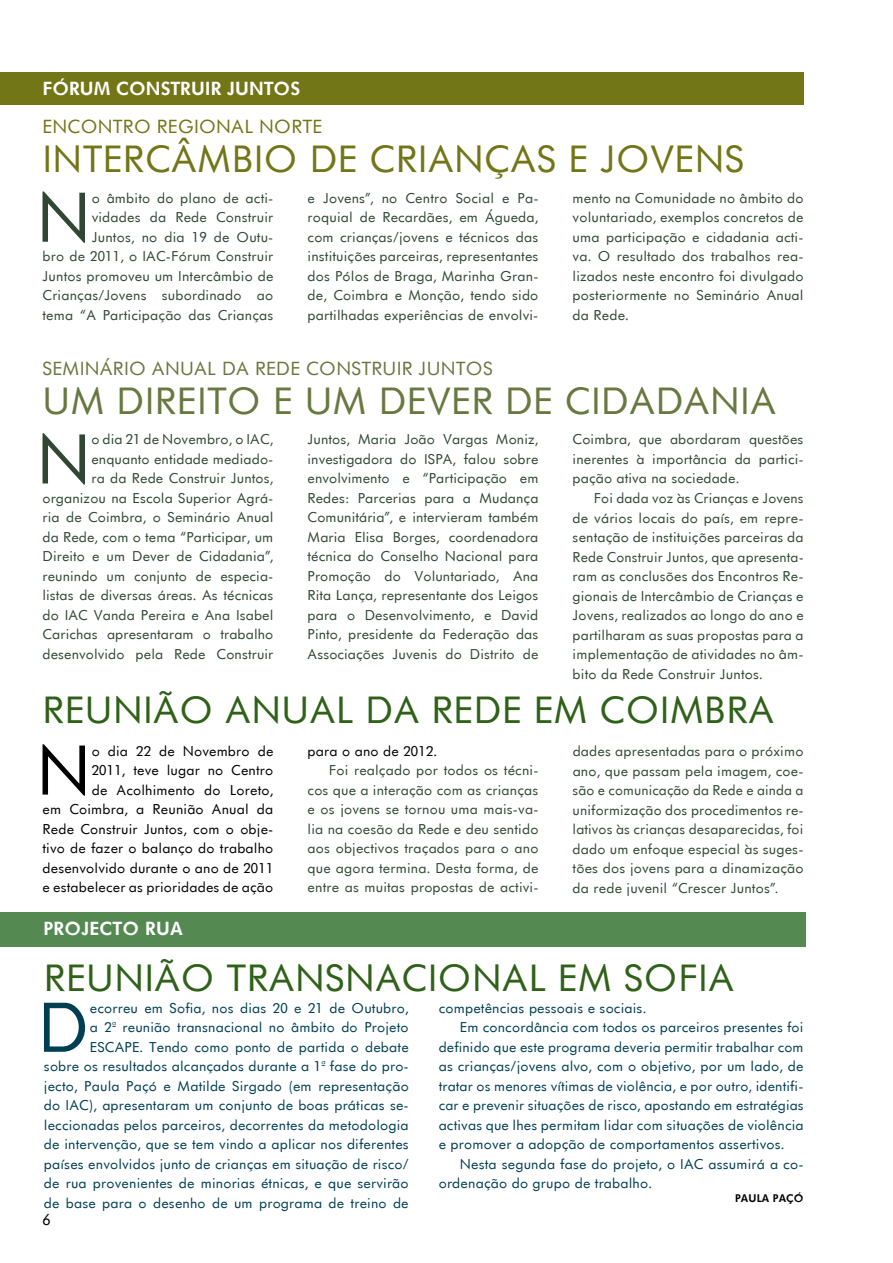
<style>
.page{position:relative;width:893px;height:1263px;background:#fff}
.page>*{position:absolute;margin:0;border:0;box-sizing:border-box;transform-origin:0 0}
.t1{font:66.3px "Futurist";color:#304833}
.t2{font:66.3px "Futurist";color:#003f53}
.t3{font:66.3px "Futurist";color:#000}
.t4{font:36px "Futurist";color:#2f6118}
.t5{font:36px "Futurist";color:#737617}
.t6{font:36px "Futurist";color:#687840}
.t7{font:18px "Futurist";color:#687840}
.t8{font:700 18px "Futurist";letter-spacing:-.01em;color:#fff}
.t9{font:18px "Futurist";color:#737617}
.t10{font:15px "Futurist";color:#000}
.t11{font:13.5px/19.5px "Futurist";color:#304833;text-align:justify}
.t12{font:13.5px/19.5px "Futurist";color:#003f53;text-align:right}
.t13{font:13.5px/19.5px "Futurist";color:#000;text-align:right}
.t14{font:700 10.5px "Futurist";color:#000}
</style>
<div class="page">
<div style="left:0;top:72px;width:804px;height:33px;background:#737617"></div>
<div style="left:0;top:912px;width:805px;height:34px;background:#548a52"></div>
<h3 class="t8" style="left:43px;top:77px;width:259px">FÓRUM CO NSTRUIR JUNTOS</h3>
<h3 class="t9" style="left:43px;top:115px;width:25px">Encontro</h3>
<h3 class="t9" style="left:157px;top:115px;width:24px">Regional</h3>
<h3 class="t9" style="left:259px;top:115px;width:28px">Norte</h3>
<h2 class="t5" style="left:43px;top:136px;width:34px">Interc</h2>
<h2 class="t5" style="left:171px;top:136px;width:52px">âmbio</h2>
<h2 class="t5" style="left:310px;top:136px;width:110px">de Crianças</h2>
<h2 class="t5" style="left:568px;top:136px;width:74px">e Jovens</h2>
<h1 class="t1" style="left:36px;top:175px;width:57px">N</h1>
<p class="t11" style="left:43px;top:188px;width:233px;text-align:right">o âmbito do plano de acti&shy;vidades da Rede Construir<br>Juntos, no dia 19 de Outu-<br>bro de 2011, o IAC-Fórum Construir<br>Juntos promoveu um Intercâmbio de<br>Crianças/Jovens subordinado ao tema “A Participação das Crianças</p>
<p class="t11" style="left:308px;top:188px;width:233px">e Jovens”, no Centro Social e Pa&shy;roquial de Recardães, em Águeda, com crianças/jovens e técnicos das instituições parceiras, representantes dos Pólos de Braga, Marinha Gran&shy;de, Coimbra e Monção, tendo sido partilhadas experiências de envolvi-</p>
<p class="t11" style="left:573px;top:188px;width:233px">mento na Comunidade no âmbito do voluntariado, exemplos concretos de uma participação e cidadania acti&shy;va. O resultado dos trabalhos rea&shy;lizados neste encontro foi divulgado posteriormente no Seminário Anual da Rede.</p>
<h3 class="t7" style="left:43px;top:357px;width:23px">Semin</h3>
<h3 class="t7" style="left:100px;top:357px;width:25px">ário</h3>
<h3 class="t7" style="left:152px;top:357px;width:27px">Anual</h3>
<h3 class="t7" style="left:222px;top:357px;width:56px">da Rede</h3>
<h3 class="t7" style="left:306px;top:357px;width:26px">Construir</h3>
<h3 class="t7" style="left:419px;top:357px;width:22px">Juntos</h3>
<h2 class="t6" style="left:43px;top:378px;width:30px">um</h2>
<h2 class="t6" style="left:116px;top:378px;width:48px">Direito</h2>
<h2 class="t6" style="left:273px;top:378px;width:62px">e um</h2>
<h2 class="t6" style="left:379px;top:378px;width:50px">Dever</h2>
<h2 class="t6" style="left:505px;top:378px;width:110px">de Cidadania</h2>
<h1 class="t1" style="left:36px;top:417px;width:57px">N</h1>
<p class="t11" style="left:43px;top:430px;width:233px;text-align:right">o dia 21 de Novembro, o IAC, enquanto entidade mediado-<br>ra da Rede Construir Juntos, organizou na Escola Superior Agrá&shy;ria de Coimbra, o Seminário Anual da Rede, com o tema “Participar, um<br>Direito e um Dever de Cidadania”, reunindo um conjunto de especia&shy;listas de diversas áreas. As técnicas do IAC Vanda Pereira e Ana Isabel<br>Carichas apresentaram o trabalho desenvolvido pela Rede Construir</p>
<p class="t11" style="left:308px;top:429px;width:233px">Juntos, Maria João Vargas Moniz, investigadora do ISPA, falou sobre envolvimento e “Participação em Redes: Parcerias para a Mudança Comunitária”, e intervieram também Maria Elisa Borges, coordenadora técnica do Conselho Nacional para Promoção do Voluntariado, Ana Rita Lança, representante dos Leigos para o Desenvolvimento, e David Pinto, presidente da Federação das Associações Juvenis do Distrito de</p>
<p class="t11" style="left:573px;top:429px;width:233px">Coimbra, que abordaram questões inerentes à importância da partici&shy;pação ativa na sociedade.</p>
<p class="t11" style="left:573px;top:488px;width:233px;text-indent:21px">Foi dada voz às Crianças e Jovens de vários locais do país, em repre&shy;sentação de instituições parceiras da Rede Construir Juntos, que apresenta&shy;ram as conclusões dos Encontros Re&shy;gionais de Intercâmbio de Crianças e Jovens, realizados ao longo do ano e partilharam as suas propostas para a implementação de atividades no âm&shy;bito da Rede Construir Juntos.</p>
<h2 class="t4" style="left:43px;top:687px;width:47px">Reunião</h2>
<h2 class="t4" style="left:225px;top:687px;width:27px">anual</h2>
<h2 class="t4" style="left:365px;top:687px;width:111px">da Rede</h2>
<h2 class="t4" style="left:534px;top:687px;width:118px">em Coimbra</h2>
<h1 class="t3" style="left:36px;top:728px;width:57px">N</h1>
<p class="t13" style="left:43px;top:741px;width:233px">o dia 22 de Novembro de<br>2011, teve lugar no Centro<br>de Acolhimento do Loreto,<br>em Coimbra, a Reunião Anual da<br>Rede Construir Juntos, com o obje&shy;tivo de fazer o balanço do trabalho desenvolvido durante o ano de 2011 e estabelecer as prioridades de ação</p>
<p class="t13" style="left:308px;top:741px;width:131px">para o ano de 2012.</p>
<p class="t11" style="left:308px;top:760px;width:233px;text-indent:21px">Foi realçado por todos os técni&shy;cos que a interação com as crianças e os jovens se tornou uma mais-va&shy;lia na coesão da Rede e deu sentido aos objectivos traçados para o ano que agora termina. Desta forma, de entre as muitas propostas de activi-</p>
<h3 class="t8" style="left:44px;top:917px;width:141px">PROJECTO RUA</h3>
<p class="t11" style="left:573px;top:741px;width:233px">dades apresentadas para o próximo ano, que passam pela imagem, coe&shy;são e comunicação da Rede e ainda a uniformização dos procedimentos re&shy;lativos às crianças desaparecidas, foi dado um enfoque especial às suges&shy;tões dos jovens para a dinamização da rede juvenil “Crescer Juntos”.</p>
<h2 class="t4" style="left:44px;top:955px;width:47px">Reunião</h2>
<h2 class="t4" style="left:227px;top:955px;width:46px">Transnacional</h2>
<h2 class="t4" style="left:558px;top:955px;width:109px">em Sofia</h2>
<p class="t12" style="left:44px;top:998px;width:366px">ecorreu em Sofia, nos dias 20 e 21 de Outubro,<br>a 2ª reunião transnacional no âmbito do Projeto ESCAPE. Tendo como ponto de partida o debate<br>sobre os resultados alcançados durante a 1ª fase do pro&shy;jecto, Paula Paçó e Matilde Sirgado (em representação do IAC), apresentaram um conjunto de boas práticas se&shy;leccionadas pelos parceiros, decorrentes da metodologia de intervenção, que se tem vindo a aplicar nos diferentes países envolvidos junto de crianças em situação de risco/ de rua provenientes de minorias étnicas, e que servirão de base para o desenho de um programa de treino de</p>
<p class="t12" style="left:439px;top:998px;width:209px">competências pessoais e sociais.</p>
<h1 class="t2" style="left:38px;top:985px;width:54px">D</h1>
<p class="t12" style="left:460px;top:1017px;width:345px">Em concordância com todos os parceiros presentes foi</p>
<p class="t12" style="left:439px;top:1037px;width:367px">definido que este programa deveria permitir trabalhar com</p>
<p class="t12" style="left:439px;top:1056px;width:366px">as crianças/jovens alvo, com o objetivo, por um lado, de</p>
<p class="t12" style="left:439px;top:1076px;width:366px">tratar os menores vítimas de violência, e por outro, identifi-</p>
<p class="t12" style="left:439px;top:1095px;width:367px">car e prevenir situações de risco, apostando em estratégias</p>
<p class="t12" style="left:439px;top:1115px;width:367px">activas que lhes permitam lidar com situações de violência</p>
<p class="t12" style="left:439px;top:1134px;width:347px">e promover a adopção de comportamentos assertivos.</p>
<p class="t12" style="left:460px;top:1154px;width:345px">Nesta segunda fase do projeto, o IAC assumirá a co-</p>
<p class="t12" style="left:439px;top:1173px;width:215px">ordenação do grupo de trabalho.</p>
<p class="t14" style="left:735px;top:1191px;width:70px">PAU LA PAÇÓ</p>
<p class="t10" style="left:43px;top:1210px;width:10px">6</p>
</div>
